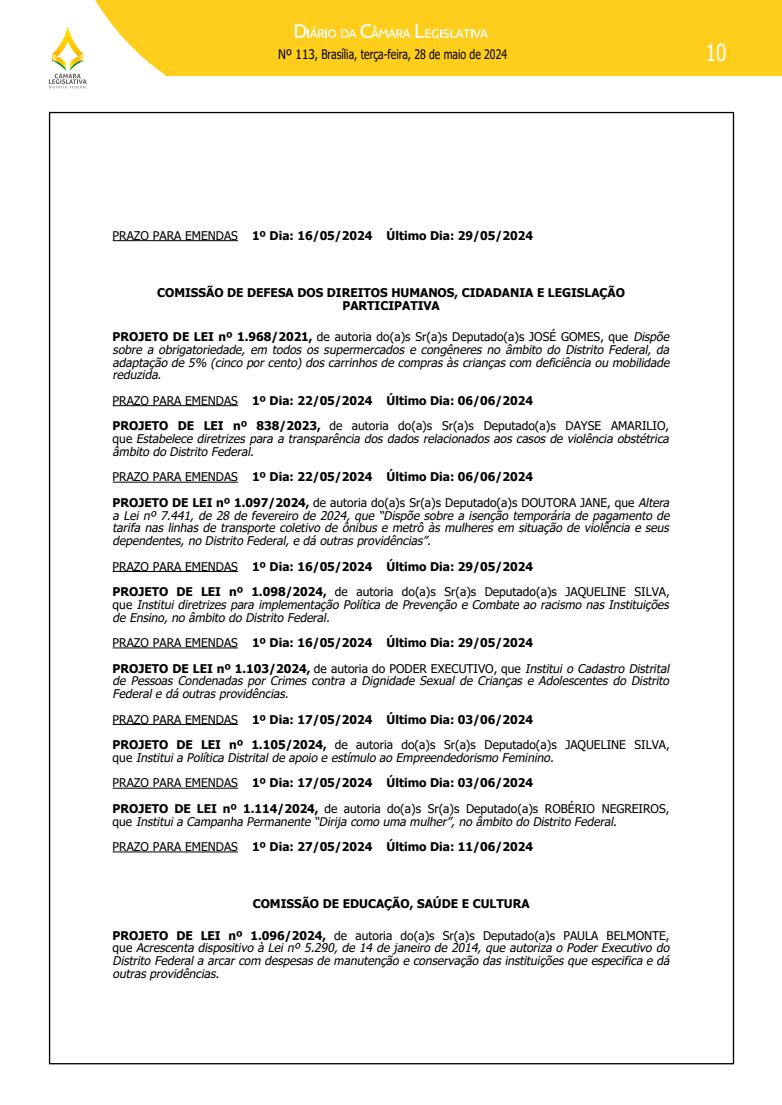
<style>
.page{position:relative;width:782px;height:1105px;background:#fff}
.page>*{position:absolute;margin:0;border:0;box-sizing:border-box;transform-origin:0 0}
.t1{font:23.6px "Tahoma";color:#fff;scale:.8 1}
.t2{font:13.1px "Tahoma";color:#000;scale:.9 1}
.t3{font:italic 12px/12.7px "Tahoma";color:#000}
.t4{font:12px/25.5px "Tahoma";color:#000}
.t5{font:700 12px/12.7px "Tahoma";color:#000;text-align:center}
.s1{font-weight:400}
.s2{font-weight:700;font-style:normal}
.s3{font-style:normal}
.s4{font-weight:700}
.s5{font-style:italic}
.s6{font-weight:400;font-style:italic}
</style>
<div class="page">
<div style="left:0;top:0;width:781px;height:75px;background:#ffcd1c"></div>
<svg style="left:0;top:0;width:165px;height:89px"></svg>
<svg style="left:295px;top:24px;width:193px;height:14px"></svg>
<hr style="left:113px;top:240px;width:125px;height:1px;background:#000">
<hr style="left:113px;top:405px;width:125px;height:1px;background:#000">
<hr style="left:113px;top:482px;width:125px;height:1px;background:#000">
<hr style="left:113px;top:571px;width:125px;height:1px;background:#000">
<hr style="left:113px;top:648px;width:125px;height:1px;background:#000">
<hr style="left:113px;top:724px;width:125px;height:1px;background:#000">
<hr style="left:113px;top:788px;width:125px;height:1px;background:#000">
<hr style="left:113px;top:852px;width:125px;height:1px;background:#000">
<p class="t2" style="left:278px;top:46px;width:256px">Nº 113, Brasília, terça-feira, 28 de maio de 2024</p>
<h1 class="t1" style="left:705px;top:36px;width:27px">10</h1>
<p class="t5" style="left:113px;top:230px;width:421px"><span class="s1">PRAZO PARA EMENDAS</span> 1º Dia: 16/05/2024 Último Dia: 29/05/2024</p>
<p class="t5" style="left:157px;top:287px;width:469px">COMISSÃO DE DEFESA DOS DIREITOS HUMANOS, CIDADANIA E LEGISLAÇÃO<br>PARTICIPATIVA</p>
<p class="t3" style="left:113px;top:331px;width:561px;text-align:justify"><span class="s2">PROJETO DE LEI nº 1.968/2021,</span> <span class="s3">de autoria do(a)s Sr(a)s Deputado(a)s JOSÉ GOMES, que</span> Dispõe sobre a obrigatoriedade, em todos os supermercados e congêneres no âmbito do Distrito Federal, da adaptação de 5% (cinco por cento) dos carrinhos de compras às crianças com deficiência ou mobilidade reduzida.</p>
<p class="t4" style="left:113px;top:388px;width:558px">PRAZO PARA EMENDAS <span class="s4">1º Dia: 22/05/2024 Último Dia: 06/06/2024<br>PROJETO DE LEI nº 838/2023,</span> de autoria do(a)s Sr(a)s Deputado(a)s DAYSE AMARILIO,</p>
<p class="t3" style="left:113px;top:433px;width:560px"><span class="s3">q u e</span> Estabelece diretrizes para a transparência dos dados relacionados aos casos de violência obstétrica âmbito do Distrito Federal.</p>
<p class="t4" style="left:113px;top:465px;width:561px">PRAZO PARA EMENDAS <span class="s4">1º Dia: 22/05/2024 Último Dia: 06/06/2024<br>PROJETO DE LEI nº 1.097/2024,</span> de autoria do(a)s Sr(a)s Deputado(a)s DOUTORA JANE, que <span class="s5">Altera</span></p>
<p class="t3" style="left:113px;top:510px;width:561px;text-align:justify">a Lei nº 7.441, de 28 de fevereiro de 2024, que “Dispõe sobre a isenção temporária de pagamento de tarifa nas linhas de transporte coletivo de ônibus e metrô às mulheres em situação de violência e seus dependentes,no Distrito Federal,e dá outrasprovidências”.</p>
<p class="t4" style="left:113px;top:554px;width:558px">PRAZO PARA EMENDAS <span class="s4">1º Dia: 16/05/2024 Último Dia: 29/05/2024<br>PROJETO DE LEI nº 1.098/2024,</span> de autoria do(a)s Sr(a)s Deputado(a)s JAQUELINE SILVA,</p>
<p class="t3" style="left:113px;top:599px;width:561px"><span class="s3">q u e</span> Institui diretrizes para implementação Política de Prevenção e Combate ao racismo nas Instituições de Ensino,no âmbito do Distrito Federal.</p>
<p class="t5" style="left:113px;top:631px;width:561px;line-height:25.5px;text-align:left"><span class="s1">PRAZO PARA EMENDAS</span> 1º Dia: 16/05/2024 Último Dia: 29/05/2024<br>PROJETO DE LEI nº 1.103/2024, <span class="s1">de autoria do PODER EXECUTIVO, que</span> <span class="s6">Institui o Cadastro Distrital</span></p>
<p class="t3" style="left:113px;top:675px;width:561px">de Pessoas Condenadas por Crimes contra a Dignidade Sexual de Crianças e Adolescentes do Distrito<br>Federale dá outrasprovidências.</p>
<p class="t4" style="left:113px;top:707px;width:558px">PRAZO PARA EMENDAS <span class="s4">1º Dia: 17/05/2024 Último Dia: 03/06/2024<br>PROJETO DE LEI nº 1.105/2024,</span> de autoria do(a)s Sr(a)s Deputado(a)s JAQUELINE SILVA,</p>
<p class="t4" style="left:113px;top:745px;width:558px">q u e <span class="s5">Instituia Política Distritalde apoio e estímulo ao Empreendedorismo Feminino.<br></span>PRAZO PARA EMENDAS <span class="s4">1º Dia: 17/05/2024 Último Dia: 03/06/2024<br>PROJETO DE LEI nº 1.114/2024,</span> de autoria do(a)s Sr(a)s Deputado(a)s ROBÉRIO NEGREIROS,</p>
<p class="t3" style="left:113px;top:809px;width:508px;line-height:25.5px"><span class="s3">q u e</span> Instituia Campanha Permanente “Dirija como uma mulher”,no âmbito do Distrito Federal.<br><span class="s3">PRAZO PARA EMENDAS</span> <span class="s2">1º Dia: 27/05/2024 Último Dia: 11/06/2024</span></p>
<p class="t5" style="left:252px;top:898px;width:278px">COMISSÃO DE EDUCAÇÃO, SAÚDE E CULTURA</p>
<p class="t3" style="left:113px;top:930px;width:561px"><span class="s2">PROJETO DE LEI nº 1.096/2024,</span> <span class="s3">de autoria do(a)s Sr(a)s Deputado(a)s PAULA BELMONTE, q u e</span> Acrescenta dispositivo à Lei nº 5.290, de 14 de janeiro de 2014, que autoriza o Poder Executivo do Distrito Federala arcarcom despesasde manutenção e conservação dasinstituiçõesque especifica e dá outrasprovidências.</p>
</div>
